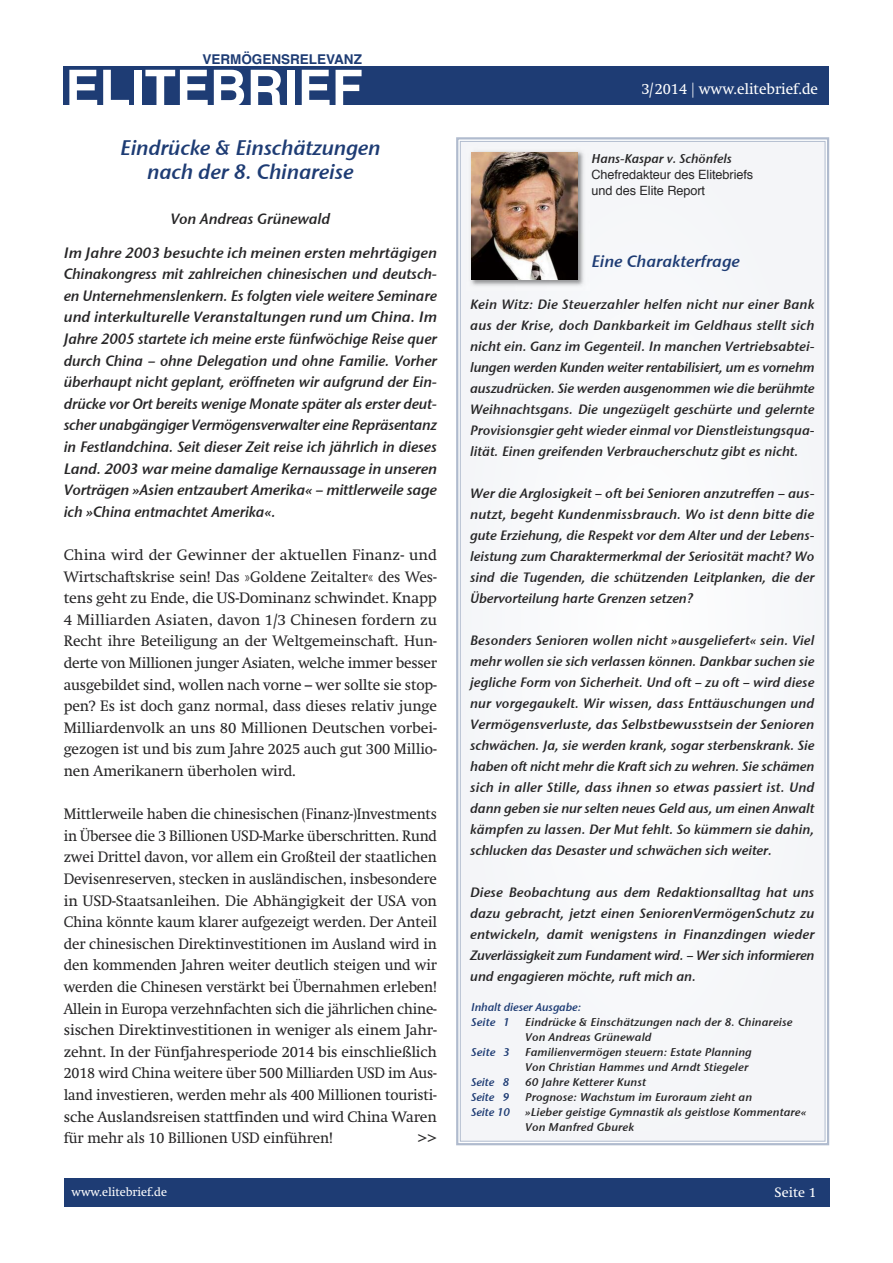
<style>
.page{position:relative;width:893px;height:1263px;background:#fff}
.page>*{position:absolute;margin:0;border:0;box-sizing:border-box;transform-origin:0 0}
.t1{font:700 51px "Helvetica";color:#fff}
.t2{font:21px/24px "Stone Sans Sem ITCTT Semi Ita";letter-spacing:-.005em;color:#1e3c74;text-align:center}
.t3{font:16.5px "Stone Sans Sem ITCTT Semi Ita";color:#1e3c74}
.t4{font:15px/21.6px "Swift";letter-spacing:-.005em;color:#272627;text-align:justify}
.t5{font:15px/21.6px "Stone Sans Sem ITCTT Semi Ita";letter-spacing:-.01em;color:#272627;text-align:justify}
.t6{font:15px "Swift";color:#fff}
.t7{font:13.5px/21px "Stone Sans Sem ITCTT Semi Ita";letter-spacing:-.005em;color:#272627;text-align:justify}
.t8{font:700 13.5px "Helvetica";color:#1e3c74}
.t9{font:13.5px "Swift";color:#fff}
.t10{font:12.75px/15.8px "Helvetica";letter-spacing:-.005em;color:#272627}
.t11{font:12.75px "Stone Sans Sem ITCTT Semi Ita";letter-spacing:-.005em;color:#272627}
.t12{font:12px "Swift";color:#fff}
.t13{font:11.25px/15px "Stone Sans Sem ITCTT Semi Ita";letter-spacing:.01em;color:#272627}
.t14{font:11.25px/15px "Stone Sans Sem ITCTT Semi Ita";letter-spacing:-.005em;color:#1e3c74}
</style>
<div class="page">
<div style="left:64px;top:1178px;width:765px;height:29px;background:#1e3c74"></div>
<div style="left:461px;top:142px;width:364px;height:999px;background:#f6f7fa"></div>
<div style="left:456px;top:137px;width:373px;height:1008px;border:2px solid #b0bbce"></div>
<div style="left:64px;top:66px;width:765px;height:38px;background:#1e3c74"></div>
<img style="left:470px;top:151px;width:114px;height:135px">
<img style="left:472px;top:152px;width:106px;height:128px">
<p class="t8" style="left:202px;top:54px;width:161px">VERMÖGENSRELEVANZ</p>
<h1 class="t1" style="left:65px;top:67px;width:299px">ELITEBRIEF</h1>
<h2 class="t2" style="left:120px;top:135px;width:262px">Eindrücke &amp; Einschätzungen nach der 8. Chinareise</h2>
<p class="t5" style="left:170px;top:208px;width:162px">Von Andreas Grünewald</p>
<p class="t5" style="left:64px;top:241px;width:375px">Im Jahre 2003 besuchte ich meinen ersten mehrtägigen Chinakongress mit zahlreichen chinesischen und deutsch&shy;en Unternehmenslenkern. Es folgten viele weitere Seminare und interkulturelle Veranstaltungen rund um China. Im Jahre 2005 startete ich meine erste fünfwöchige Reise quer durch China – ohne Delegation und ohne Familie. Vorher überhaupt nicht geplant, eröffneten wir aufgrund der Ein&shy;drücke vor Ort bereits wenige Monate später als erster deut&shy;scher unabgängiger Vermögensverwalter eine Repräsentanz in Festlandchina. Seit dieser Zeit reise ich jährlich in dieses Land. 2003 war meine damalige Kernaussage in unseren Vorträgen »Asien entzaubert Amerika« – mittlerweile sage ich »China entmachtet Amerika«.</p>
<p class="t4" style="left:64px;top:545px;width:375px">China wird der Gewinner der aktuellen Finanz- und Wirtschaftskrise sein! Das »Goldene Zeitalter« des Wes&shy;tens geht zu Ende, die US-Dominanz schwindet. Knapp 4 Milliarden Asiaten, davon 1/3 Chinesen fordern zu Recht ihre Beteiligung an der Weltgemeinschaft. Hun&shy;derte von Millionen junger Asiaten, welche immer besser ausgebildet sind, wollen nach vorne – wer sollte sie stop&shy;pen? Es ist doch ganz normal, dass dieses relativ junge Milliardenvolk an uns 80 Millionen Deutschen vorbei&shy;gezogen ist und bis zum Jahre 2025 auch gut 300 Millio&shy;nen Amerikanern überholen wird.</p>
<p class="t4" style="left:64px;top:804px;width:375px">Mittlerweile haben die chinesischen (Finanz-)Investments in Übersee die 3 Billionen USD-Marke überschritten. Rund zwei Drittel davon, vor allem ein Großteil der staatlichen Devisenreserven, stecken in ausländischen, insbesondere in USD-Staatsanleihen. Die Abhängigkeit der USA von China könnte kaum klarer aufgezeigt werden. Der Anteil der chinesischen Direktinvestitionen im Ausland wird in den kommenden Jahren weiter deutlich steigen und wir werden die Chinesen verstärkt bei Übernahmen erleben!<br>Allein in Europa verzehnfachten sich die jährlichen chine&shy;sischen Direktinvestitionen in weniger als einem Jahr&shy;zehnt. In der Fünfjahresperiode 2014 bis einschließlich 2018 wird China weitere über 500 Milliarden USD im Aus&shy;land investieren, werden mehr als 400 Millionen touristi&shy;sche Auslandsreisen stattfinden und wird China Waren für mehr als 10 Billionen USD einführen!</p>
<p class="t4" style="left:418px;top:1128px;width:21px">&gt;&gt;</p>
<p class="t6" style="left:641px;top:83px;width:178px">3/2014 | www.elitebrief.de</p>
<p class="t11" style="left:591px;top:151px;width:142px">Hans-Kaspar v. Schönfels</p>
<p class="t10" style="left:591px;top:168px;width:163px">Chefredakteur des Elitebriefs und des Elite Report</p>
<p class="t3" style="left:591px;top:251px;width:150px">Eine Charakterfrage</p>
<p class="t7" style="left:470px;top:293px;width:346px">Kein Witz: Die Steuerzahler helfen nicht nur einer Bank aus der Krise, doch Dankbarkeit im Geldhaus stellt sich nicht ein. Ganz im Gegenteil. In manchen Vertriebsabtei&shy;lungen werden Kunden weiter rentabilisiert, um es vornehm auszudrücken. Sie werden ausgenommen wie die berühmte Weihnachtsgans. Die ungezügelt geschürte und gelernte Provisionsgier geht wieder einmal vor Dienstleistungsqua&shy;lität. Einen greifenden Verbraucherschutz gibt es nicht.</p>
<p class="t7" style="left:470px;top:482px;width:346px">Wer die Arglosigkeit – oft bei Senioren anzutreffen – aus&shy;nutzt, begeht Kundenmissbrauch. Wo ist denn bitte die gute Erziehung, die Respekt vor dem Alter und der Lebens&shy;leistung zum Charaktermerkmal der Seriosität macht? Wo sind die Tugenden, die schützenden Leitplanken, die der Übervorteilung harte Grenzen setzen?</p>
<p class="t7" style="left:470px;top:629px;width:346px">Besonders Senioren wollen nicht »ausgeliefert« sein. Viel mehr wollen sie sich verlassen können. Dankbar suchen sie jegliche Form von Sicherheit. Und oft – zu oft – wird diese nur vorgegaukelt. Wir wissen, dass Enttäuschungen und Vermögensverluste, das Selbstbewusstsein der Senioren schwächen. Ja, sie werden krank, sogar sterbenskrank. Sie haben oft nicht mehr die Kraft sich zu wehren. Sie schämen sich in aller Stille, dass ihnen so etwas passiert ist. Und dann geben sie nur selten neues Geld aus, um einen Anwalt kämpfen zu lassen. Der Mut fehlt. So kümmern sie dahin, schlucken das Desaster und schwächen sich weiter.</p>
<p class="t7" style="left:470px;top:881px;width:346px">Diese Beobachtung aus dem Redaktionsalltag hat uns dazu gebracht, jetzt einen SeniorenVermögenSchutz zu entwickeln, damit wenigstens in Finanzdingen wieder Zuverlässigkeit zum Fundament wird. – Wer sich informieren und engagieren möchte, ruft mich an.</p>
<p class="t14" style="left:471px;top:999px;width:111px">Inhalt dieser Ausgabe:<br>Seite 1</p>
<p class="t13" style="left:525px;top:1014px;width:269px">Eindrücke &amp; Einschätzungen nach der 8. Chinareise<br>Von Andreas Grünewald</p>
<p class="t14" style="left:471px;top:1044px;width:40px">Seite 3</p>
<p class="t13" style="left:525px;top:1044px;width:228px">Familienvermögen steuern: Estate Planning<br>Von Christian Hammes und Arndt Stiegeler</p>
<p class="t14" style="left:471px;top:1074px;width:39px">Seite 8</p>
<p class="t13" style="left:525px;top:1074px;width:122px">60 Jahre Ketterer Kunst</p>
<p class="t14" style="left:471px;top:1089px;width:39px">Seite 9</p>
<p class="t13" style="left:525px;top:1089px;width:228px">Prognose: Wachstum im Euroraum zieht an</p>
<p class="t14" style="left:471px;top:1104px;width:40px">Seite 10</p>
<p class="t13" style="left:525px;top:1104px;width:283px">»Lieber geistige Gymnastik als geistlose Kommentare«<br>Von Manfred Gburek</p>
<p class="t12" style="left:72px;top:1187px;width:97px">www.elitebrief.de</p>
<p class="t9" style="left:775px;top:1187px;width:43px">Seite 1</p>
</div>
